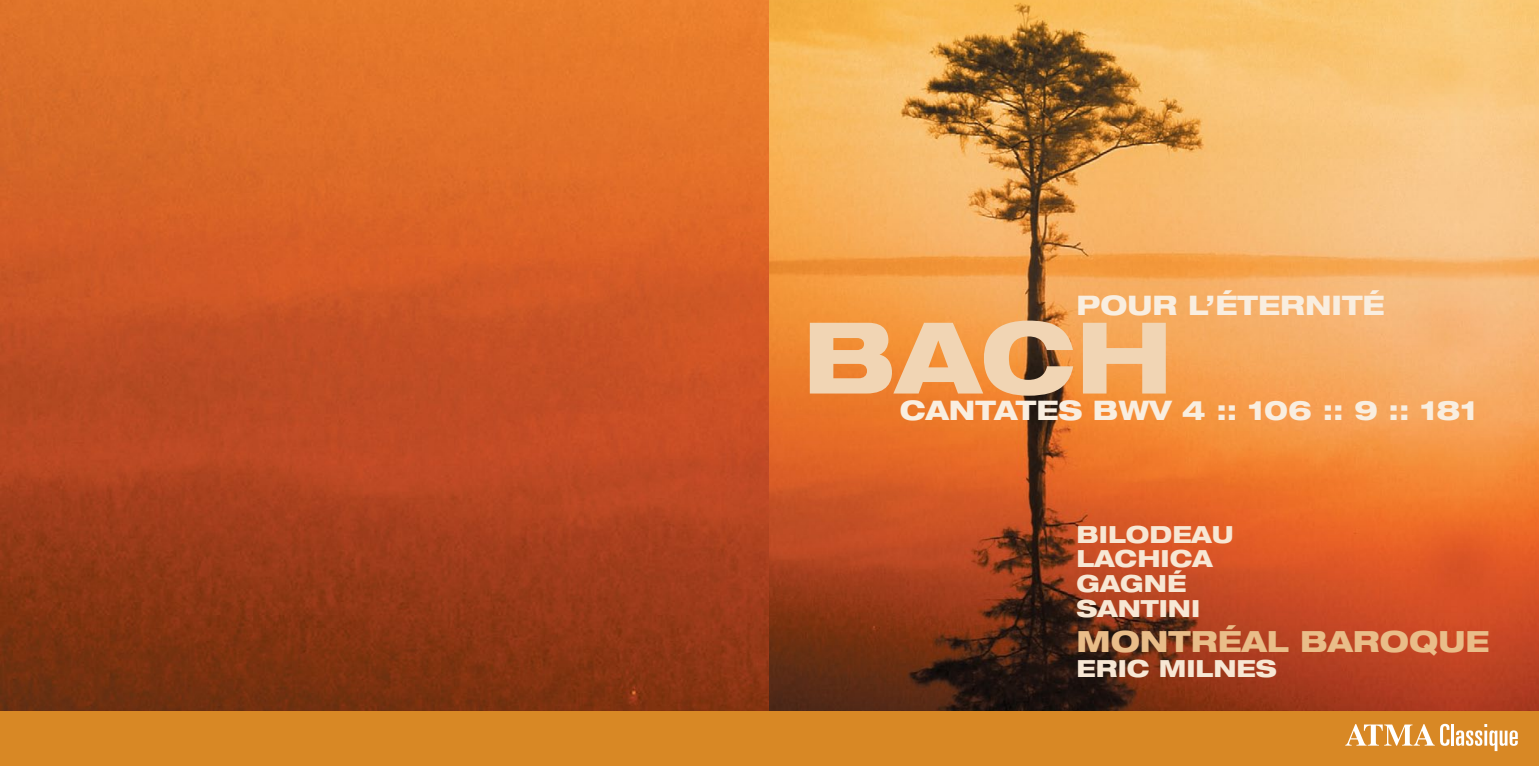
<style>
.page{position:relative;width:1539px;height:766px;background:#fff}
.page>*{position:absolute;margin:0;border:0;box-sizing:border-box;transform-origin:0 0}
.t1{font:800 expanded 99px "Helvetica Neue LT Std";color:#f1d5b4}
.t2{font:800 expanded 29.25px "Helvetica Neue LT Std";color:#e9bd89}
.t3{font:800 expanded 27px "Helvetica Neue LT Std";color:#f9eee0}
.t4{font:800 expanded 23.62px/24.8px "Helvetica Neue LT Std";color:#f7e7d4}
</style>
<div class="page">
<img style="left:0;top:0;width:770px;height:711px">
<img style="left:770px;top:0;width:769px;height:711px">
<div style="left:0;top:711px;width:1539px;height:54px;background:#d88825"></div>
<svg style="left:1345px;top:723px;width:104px;height:22px"></svg>
<hr style="left:1451px;top:723px;width:3px;height:22px;background:#fff">
<svg style="left:1456px;top:724px;width:62px;height:26px"></svg>
<p class="t3" style="left:1077px;top:288px;width:310px">POUR L’ÉTERNITÉ</p>
<h1 class="t1" style="left:803px;top:294px;width:372px">BACH</h1>
<p class="t3" style="left:900px;top:393px;width:579px">CANTATES BWV 4 :: 106 :: 9 :: 181</p>
<p class="t4" style="left:1077px;top:521px;width:40px">BILO</p>
<p class="t4" style="left:1077px;top:521px;width:156px;text-indent:73px">DEAU<br>LACHICA<br>GAGNÉ<br>SANTINI</p>
<p class="t2" style="left:1077px;top:622px;width:62px">MONTRÉ</p>
<p class="t2" style="left:1242px;top:622px;width:222px">AL BAROQUE</p>
<p class="t4" style="left:1077px;top:654px;width:128px">ERIC MILNE</p>
<p class="t4" style="left:1256px;top:654px;width:23px">S</p>
</div>
